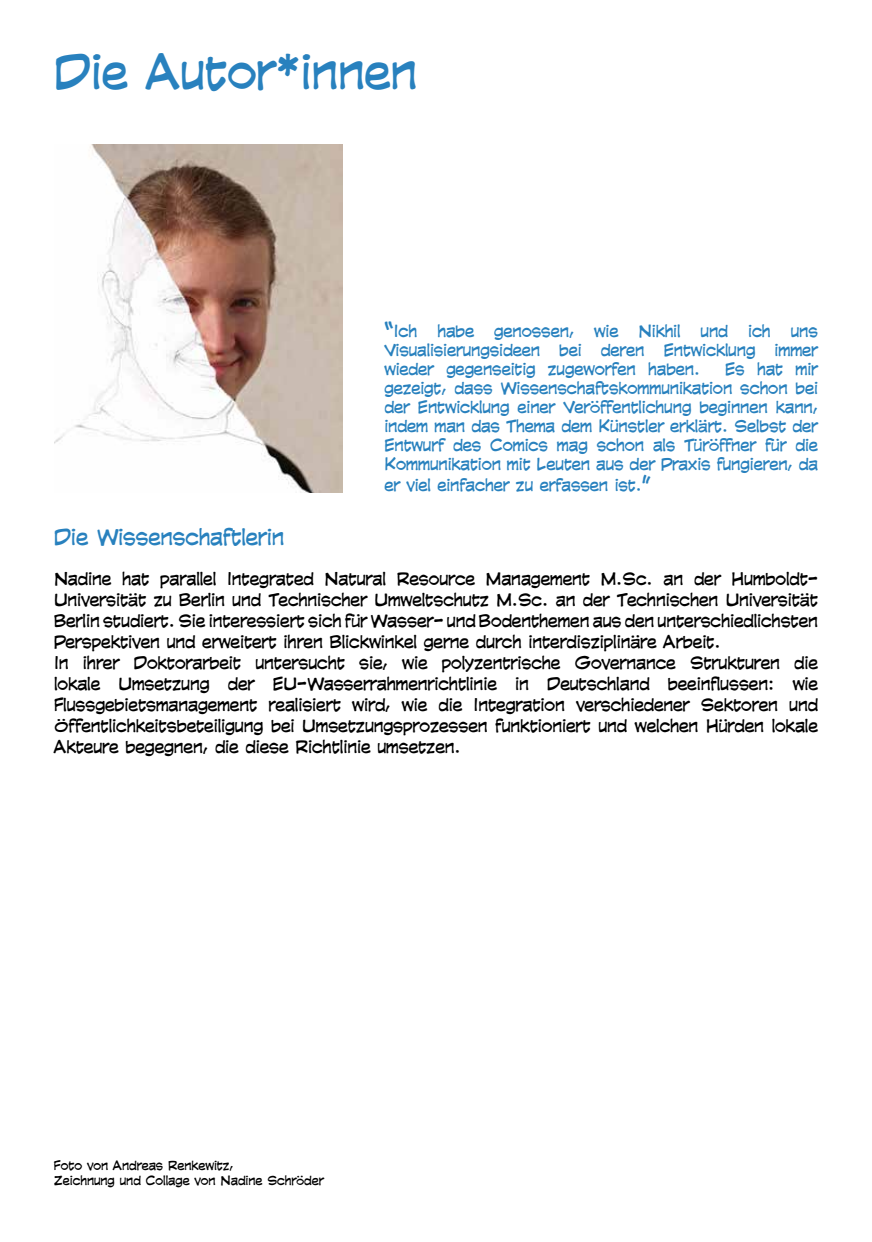
<style>
.page{position:relative;width:872px;height:1242px;background:#fff}
.page>*{position:absolute;margin:0;border:0;box-sizing:border-box;transform-origin:0 0}
.t1{font:45px "CC Comicrazy";color:#2881be}
.t2{font:21px "CC Comicrazy";letter-spacing:-.005em;color:#2881be}
.t3{font:16.5px/21px "CC Comicrazy";letter-spacing:-.005em;color:#000}
.t4{font:15.75px/18.9px "CC Comicrazy";letter-spacing:-.005em;color:#2881be;text-align:justify}
.t5{font:12px/14.4px "CC Comicrazy";color:#000}
.s1{font-size:18px}
</style>
<div class="page">
<img style="left:54px;top:144px;width:289px;height:349px">
<h1 class="t1" style="left:54px;top:43px;width:364px">Die Autor*innen</h1>
<p class="t4" style="left:384px;top:321px;width:34px"><span class="s1">“</span>Ich</p>
<p class="t4" style="left:437px;top:321px;width:38px">habe</p>
<p class="t4" style="left:494px;top:321px;width:81px">genossen,</p>
<p class="t4" style="left:594px;top:321px;width:26px">wie</p>
<p class="t4" style="left:638px;top:321px;width:43px">Nikhil</p>
<p class="t4" style="left:700px;top:321px;width:29px">und</p>
<p class="t4" style="left:748px;top:321px;width:24px">ich</p>
<p class="t4" style="left:384px;top:321px;width:435px;text-indent:406px">uns Visualisierungsideen bei deren Entwicklung immer wieder gegenseitig zugeworfen haben.</p>
<p class="t4" style="left:384px;top:359px;width:435px;text-indent:341px">Es hat mir gezeigt, dass Wissenschaftskommunikation schon bei der Entwicklung einer Veröffentlichung beginnen kann, indem man das Thema dem Künstler erklärt. Selbst der Entwurf des Comics mag schon als Türöffner für die Kommunikation mit Leuten aus der Praxis fungieren, da</p>
<p class="t4" style="left:384px;top:475px;width:268px">er viel einfacher zu erfassen ist.<span class="s1">”</span></p>
<p class="t2" style="left:54px;top:524px;width:232px">Die Wissenschaftlerin</p>
<p class="t3" style="left:54px;top:568px;width:765px">Nadine hat parallel Integrated Natural Resource Management M.Sc. an der Humboldt-Universität zu Berlin und Technischer Umweltschutz M.Sc. an der Technischen Universität Berlin studiert. Sie interessiert sich für Wasser- und Bodenthemen aus den unterschiedlichsten Perspektiven und erweitert ihren Blickwinkel gerne durch interdisziplinäre Arbeit.<br>In ihrer Doktorarbeit untersucht sie, wie polyzentrische Governance Strukturen die lokale Umsetzung der EU-Wasserrahmenrichtlinie in Deutschland beeinflussen: wie Flussgebietsmanagement realisiert wird, wie die Integration verschiedener Sektoren und Öffentlichkeitsbeteiligung bei Umsetzungsprozessen funktioniert und welchen Hürden lokale Akteure begegnen, die diese Richtlinie umsetzen.</p>
<p class="t5" style="left:54px;top:1158px;width:271px">Foto von Andreas Renkewitz,<br>Zeichnung und Collage von Nadine Schröder</p>
</div>
